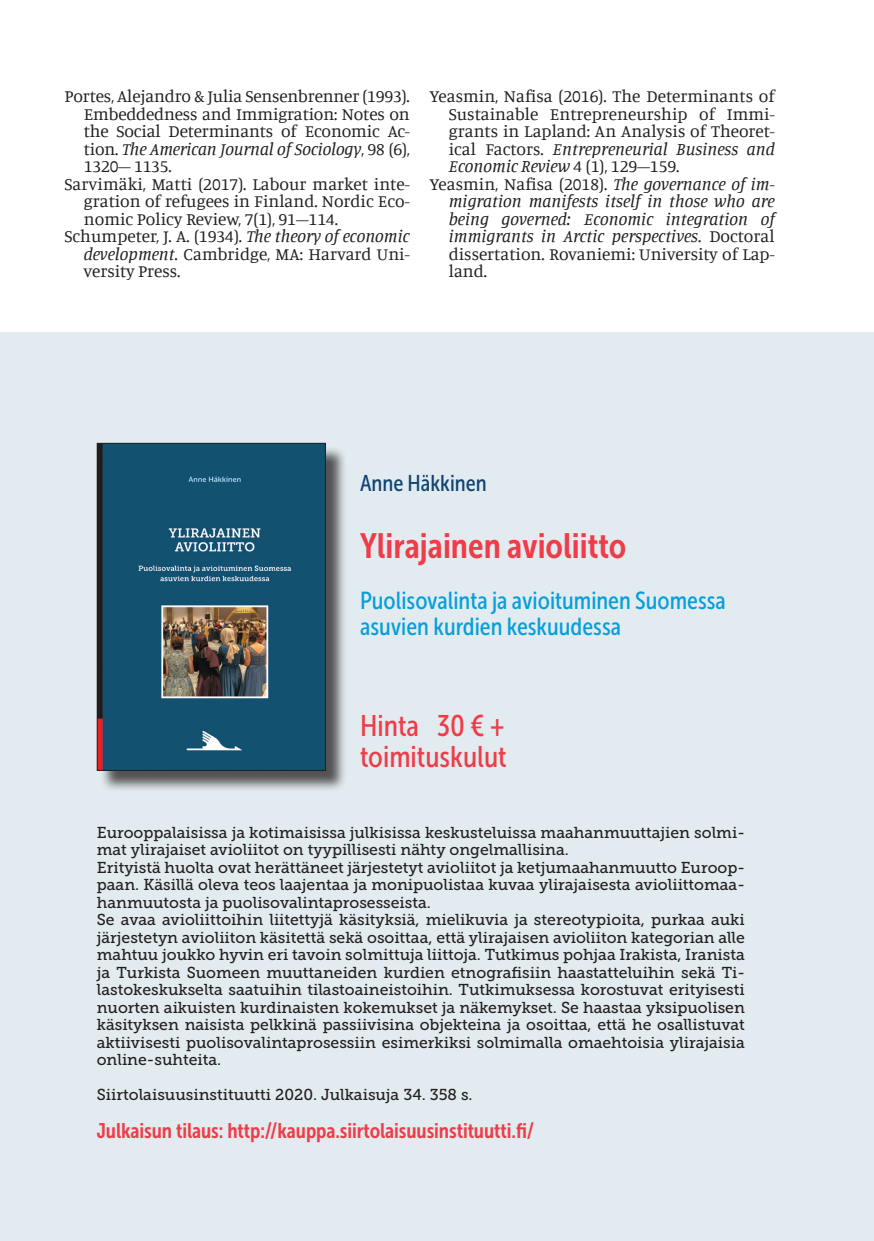
<style>
.page{position:relative;width:874px;height:1241px;background:#fff}
.page>*{position:absolute;margin:0;border:0;box-sizing:border-box;transform-origin:0 0}
.t1{font:35px "Museo Sans Cond 700";color:#ee3d49}
.t2{font:29.75px/31.5px "Museo Sans Cond 500";color:#ee3d49}
.t3{font:24.5px/26.2px "Museo Sans Cond 500";color:#069edb}
.t4{font:22.75px "Museo Sans Cond 500";color:#114474}
.t5{font:21px "Museo Sans Cond 700";letter-spacing:-.005em;color:#ee3d49}
.t6{font:17.5px "Manuale";color:#231f20}
.t7{font:italic 17.5px "Manuale";color:#231f20}
.t8{font:15.75px/17.5px "Museo Slab 500";color:#231f20}
.s1{font-style:normal}
.s2{font-style:italic}
</style>
<div class="page">
<div style="left:0;top:332px;width:873px;height:908px;background:#e2ebef"></div>
<div style="left:99px;top:445px;width:248px;height:347px;background:#231f20;opacity:.75"></div>
<img style="left:99px;top:445px;width:224px;height:323px">
<div style="left:97px;top:443px;width:228px;height:327px;border:1px solid #231f20"></div>
<p class="t6" style="left:64px;top:85px;width:346px">Portes, Alejandro &amp; Julia Sensenbrenner (1993).</p>
<p class="t6" style="left:84px;top:102px;width:327px">Embeddedness and Immigration: Notes on</p>
<p class="t6" style="left:84px;top:120px;width:327px">the Social Determinants of Economic Ac-</p>
<p class="t7" style="left:84px;top:137px;width:327px"><span class="s1">tion.</span> The American Journal of Sociology<span class="s1">, 98 (6),</span></p>
<p class="t6" style="left:84px;top:155px;width:89px">1320– 1135.</p>
<p class="t6" style="left:64px;top:172px;width:346px">Sarvimäki, Matti (2017). Labour market inte-</p>
<p class="t6" style="left:84px;top:190px;width:327px">gration of refugees in Finland. Nordic Eco-</p>
<p class="t6" style="left:84px;top:207px;width:256px">nomic Policy Review, 7(1), 91–114.</p>
<p class="t6" style="left:64px;top:225px;width:346px">Schumpeter, J. A. (1934). <span class="s2">The theory of economic</span></p>
<p class="t6" style="left:84px;top:242px;width:327px"><span class="s2">development.</span> Cambridge, MA: Harvard Uni-</p>
<p class="t6" style="left:84px;top:260px;width:98px">versity Press.</p>
<p class="t6" style="left:429px;top:85px;width:346px">Yeasmin, Nafisa (2016). The Determinants of</p>
<p class="t6" style="left:448px;top:102px;width:327px">Sustainable Entrepreneurship of Immi-</p>
<p class="t6" style="left:448px;top:120px;width:327px">grants in Lapland: An Analysis of Theoret-</p>
<p class="t7" style="left:448px;top:137px;width:327px"><span class="s1">ical Factors.</span> Entrepreneurial Business and</p>
<p class="t7" style="left:448px;top:155px;width:232px">Economic Review <span class="s1">4 (1), 129–159.</span></p>
<p class="t6" style="left:429px;top:172px;width:346px">Yeasmin, Nafisa (2018). <span class="s2">The governance of im-</span></p>
<p class="t7" style="left:448px;top:190px;width:327px">migration manifests itself in those who are</p>
<p class="t7" style="left:448px;top:207px;width:327px">being governed: Economic integration of</p>
<p class="t7" style="left:448px;top:225px;width:327px">immigrants in Arctic perspectives<span class="s1">. Doctoral</span></p>
<p class="t6" style="left:448px;top:242px;width:327px">dissertation. Rovaniemi: University of Lap-</p>
<p class="t6" style="left:448px;top:260px;width:40px">land.</p>
<h3 class="t4" style="left:360px;top:471px;width:128px">Anne Häkkinen</h3>
<h1 class="t1" style="left:360px;top:526px;width:268px">Ylirajainen avioliitto</h1>
<h3 class="t3" style="left:360px;top:587px;width:367px">Puolisovalinta ja avioituminen Suomessa asuvien kurdien keskuudessa</h3>
<h2 class="t2" style="left:360px;top:710px;width:148px">Hinta 30 € + toimituskulut</h2>
<p class="t8" style="left:97px;top:823px;width:649px">Eurooppalaisissa ja kotimaisissa julkisissa keskusteluissa maahanmuuttajien solmi&shy;mat ylirajaiset avioliitot on tyypillisesti nähty ongelmallisina.<br>Erityistä huolta ovat herättäneet järjestetyt avioliitot ja ketjumaahanmuutto Euroop&shy;paan. Käsillä oleva teos laajentaa ja monipuolistaa kuvaa ylirajaisesta avioliittomaa&shy;hanmuutosta ja puolisovalintaprosesseista.<br>Se avaa avioliittoihin liitettyjä käsityksiä, mielikuvia ja stereotypioita, purkaa auki järjestetyn avioliiton käsitettä sekä osoittaa, että ylirajaisen avioliiton kategorian alle mahtuu joukko hyvin eri tavoin solmittuja liittoja. Tutkimus pohjaa Irakista, Iranista ja Turkista Suomeen muuttaneiden kurdien etnografisiin haastatteluihin sekä Ti&shy;lastokeskukselta saatuihin tilastoaineistoihin. Tutkimuksessa korostuvat erityisesti nuorten aikuisten kurdinaisten kokemukset ja näkemykset. Se haastaa yksipuolisen käsityksen naisista pelkkinä passiivisina objekteina ja osoittaa, että he osallistuvat aktiivisesti puolisovalintaprosessiin esimerkiksi solmimalla omaehtoisia ylirajaisia online-suhteita.</p>
<p class="t8" style="left:97px;top:1085px;width:377px">Siirtolaisuusinstituutti 2020. Julkaisuja 34. 358 s.</p>
<h3 class="t5" style="left:97px;top:1119px;width:438px">Julkaisun tilaus: http://kauppa.siirtolaisuusinstituutti.fi/</h3>
</div>
